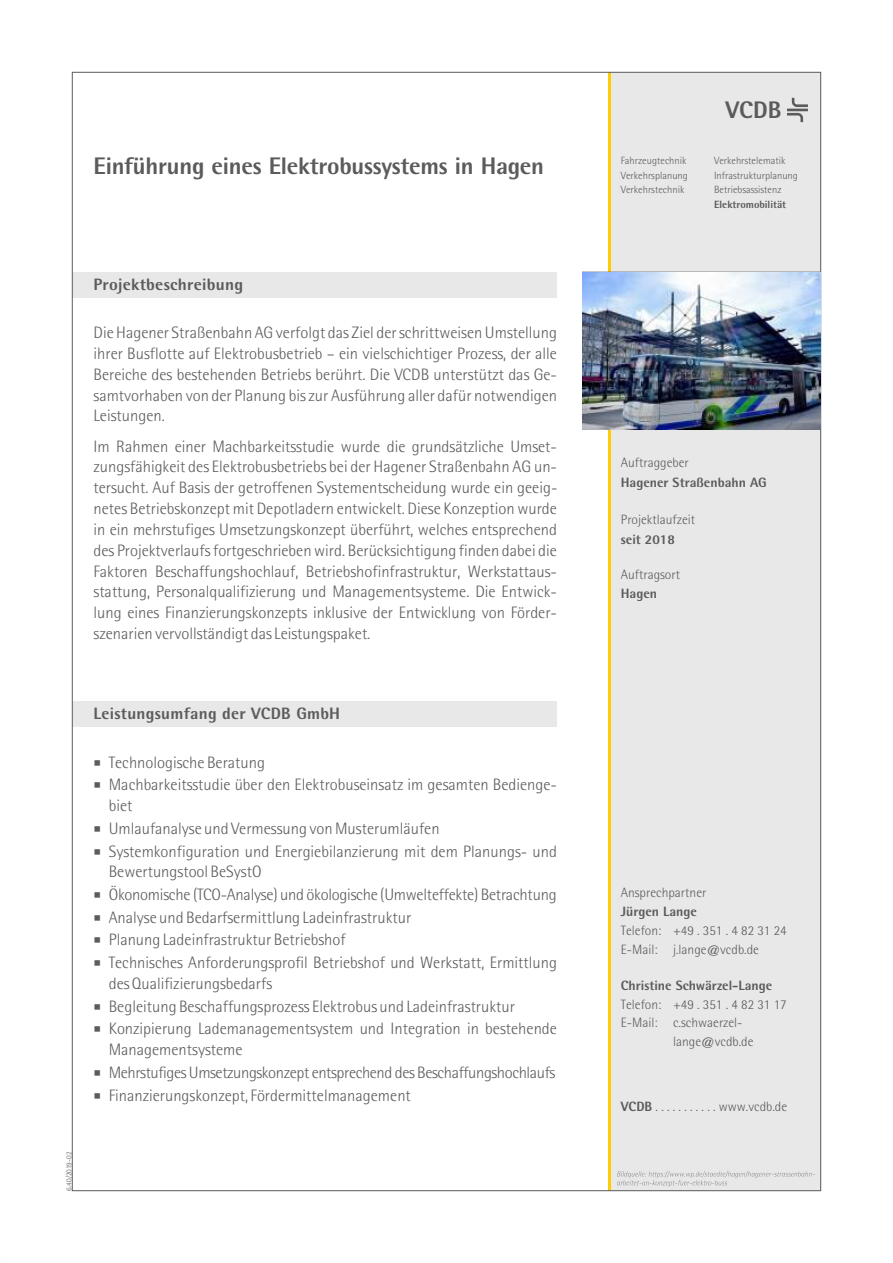
<style>
.page{position:relative;width:893px;height:1263px;background:#fff}
.page>*{position:absolute;margin:0;border:0;box-sizing:border-box;transform-origin:0 0}
.t1{font:800 24px "AT Rotis Semi Sans";letter-spacing:-.01em;color:#5b5b5b}
.t2{font:300 16.5px/20.9px "AT Rotis Semi Sans";color:#5b5b5b}
.t3{font:300 16.5px "AT Rotis Semi Sans";letter-spacing:-.025em;color:#5b5b5b}
.t4{font:800 16.5px "AT Rotis Semi Sans";letter-spacing:.015em;color:#5b5b5b}
.t5{font:300 13.5px/18.6px "AT Rotis Semi Sans";color:#5b5b5b}
.t6{font:800 13.5px "AT Rotis Semi Sans";color:#5b5b5b}
.t7{font:300 10.5px "AT Rotis Semi Sans";color:#5b5b5b}
.t8{font:800 10.5px "AT Rotis Semi Sans";color:#5b5b5b}
.t9{font:300 7.5px "AT Rotis Semi Sans";color:#5b5b5b}
.s1{font-weight:800}
</style>
<div class="page">
<div style="left:72px;top:702px;width:485px;height:25px;background:#e8e8e8"></div>
<div style="left:72px;top:272px;width:485px;height:26px;background:#e8e8e8"></div>
<div style="left:608px;top:72px;width:213px;height:1119px;background:#e8e8e8"></div>
<hr style="left:608px;top:72px;width:2px;height:1119px;background:#fecc00">
<svg style="left:787px;top:98px;width:21px;height:24px"></svg>
<img style="left:583px;top:272px;width:237px;height:157px">
<svg style="left:617px;top:1171px;width:198px;height:16px"></svg>
<h1 class="t1" style="left:94px;top:151px;width:452px">Einführung eines Elektrobussystems in Hagen</h1>
<p class="t4" style="left:94px;top:274px;width:151px">Projektbeschreibung</p>
<p class="t2" style="left:94px;top:322px;width:465px;text-align:justify">Die Hagener Straßenbahn AG verfolgt das Ziel der schrittweisen Umstellung ihrer Busflotte auf Elektrobusbetrieb – ein vielschichtiger Prozess, der alle Bereiche des bestehenden Betriebs berührt. Die VCDB unterstützt das Ge&shy;samtvorhaben von der Planung bis zur Ausführung aller dafür notwendigen Leistungen.</p>
<p class="t2" style="left:94px;top:436px;width:465px;text-align:justify">Im Rahmen einer Machbarkeitsstudie wurde die grundsätzliche Umset&shy;zungsfähigkeit des Elektrobusbetriebs bei der Hagener Straßenbahn AG un&shy;tersucht. Auf Basis der getroffenen Systementscheidung wurde ein geeig&shy;netes Betriebskonzept mit Depotladern entwickelt. Diese Konzeption wurde in ein mehrstufiges Umsetzungskonzept überführt, welches entsprechend des Projektverlaufs fortgeschrieben wird. Berücksichtigung finden dabei die Faktoren Beschaffungshochlauf, Betriebshofinfrastruktur, Werkstattaus&shy;stattung, Personalqualifizierung und Managementsysteme. Die Entwick&shy;lung eines Finanzierungskonzepts inklusive der Entwicklung von Förder&shy;szenarien vervollständigt das Leistungspaket.</p>
<p class="t9" style="left:65px;top:1191px;width:40px;rotate:-90deg">6.40/2019-02</p>
<p class="t4" style="left:94px;top:703px;width:248px">Leistungsumfang der VCDB GmbH</p>
<p class="t2" style="left:94px;top:752px;width:173px">○ Technologische Beratung</p>
<p class="t2" style="left:109px;top:774px;width:450px;text-indent:-15px">○ Machbarkeitsstudie über den Elektrobuseinsatz im gesamten Bedienge&shy;biet</p>
<p class="t2" style="left:94px;top:818px;width:348px">○ Umlaufanalyse und Vermessung von Musterumläufen</p>
<p class="t2" style="left:109px;top:840px;width:450px;text-indent:-15px">○ Systemkonfiguration und Energiebilanzierung mit dem Planungs- und<br>Bewertungstool BeSystO</p>
<p class="t2" style="left:94px;top:884px;width:465px">○ Ökonomische (TCO-Analyse) und ökologische (Umwelteffekte) Betrachtung</p>
<p class="t2" style="left:94px;top:907px;width:319px">○ Analyse und Bedarfsermittlung Ladeinfrastruktur</p>
<p class="t2" style="left:94px;top:929px;width:254px">○ Planung Ladeinfrastruktur Betriebshof</p>
<p class="t2" style="left:109px;top:952px;width:450px;text-indent:-15px">○ Technisches Anforderungsprofil Betriebshof und Werkstatt, Ermittlung des Qualifizierungsbedarfs</p>
<p class="t2" style="left:94px;top:996px;width:423px">○ Begleitung Beschaffungsprozess Elektrobus und Ladeinfrastruktur</p>
<p class="t2" style="left:109px;top:1018px;width:450px;text-indent:-15px">○ Konzipierung Lademanagementsystem und Integration in bestehende<br>Managementsysteme</p>
<p class="t3" style="left:94px;top:1063px;width:463px">○ Mehrstufiges Umsetzungskonzept entsprechend des Beschaffungshochlaufs</p>
<p class="t2" style="left:93px;top:1084px;width:319px">○ Finanzierungskonzept, Fördermittelmanagement</p>
<h1 class="t1" style="left:725px;top:94px;width:58px">VCDB</h1>
<p class="t7" style="left:621px;top:155px;width:67px">Fahrzeugtechnik</p>
<p class="t7" style="left:714px;top:155px;width:73px">Verkehrstelematik</p>
<p class="t7" style="left:621px;top:169px;width:69px">Verkehrsplanung</p>
<p class="t7" style="left:714px;top:169px;width:85px">Infrastrukturplanung</p>
<p class="t7" style="left:621px;top:183px;width:65px">Verkehrstechnik</p>
<p class="t7" style="left:714px;top:183px;width:69px">Betriebsassistenz</p>
<p class="t8" style="left:714px;top:198px;width:74px">Elektromobilität</p>
<p class="t5" style="left:621px;top:453px;width:70px">Auftraggeber</p>
<p class="t6" style="left:621px;top:474px;width:147px">Hagener Straßenbahn AG</p>
<p class="t5" style="left:621px;top:510px;width:76px">Projektlaufzeit</p>
<p class="t6" style="left:621px;top:531px;width:56px">seit 2018</p>
<p class="t5" style="left:621px;top:565px;width:61px">Auftragsort</p>
<p class="t6" style="left:621px;top:585px;width:38px">Hagen</p>
<p class="t5" style="left:621px;top:883px;width:87px">Ansprechpartner</p>
<p class="t6" style="left:621px;top:903px;width:78px">Jürgen Lange</p>
<p class="t5" style="left:621px;top:921px;width:167px">Telefon: +49 . 351 . 4 82 31 24<br>E-Mail: j.lange@vcdb.de</p>
<p class="t6" style="left:621px;top:977px;width:153px">Christine Schwärzel-Lange</p>
<p class="t5" style="left:621px;top:995px;width:167px">Telefon: +49 . 351 . 4 82 31 17</p>
<p class="t5" style="left:621px;top:1013px;width:123px">E-Mail: c.schwaerzel-</p>
<p class="t5" style="left:673px;top:1032px;width:82px">lange@vcdb.de</p>
<p class="t5" style="left:621px;top:1097px;width:168px"><span class="s1">VCDB</span> . . . . . . . . . . . www.vcdb.de</p>
</div>
